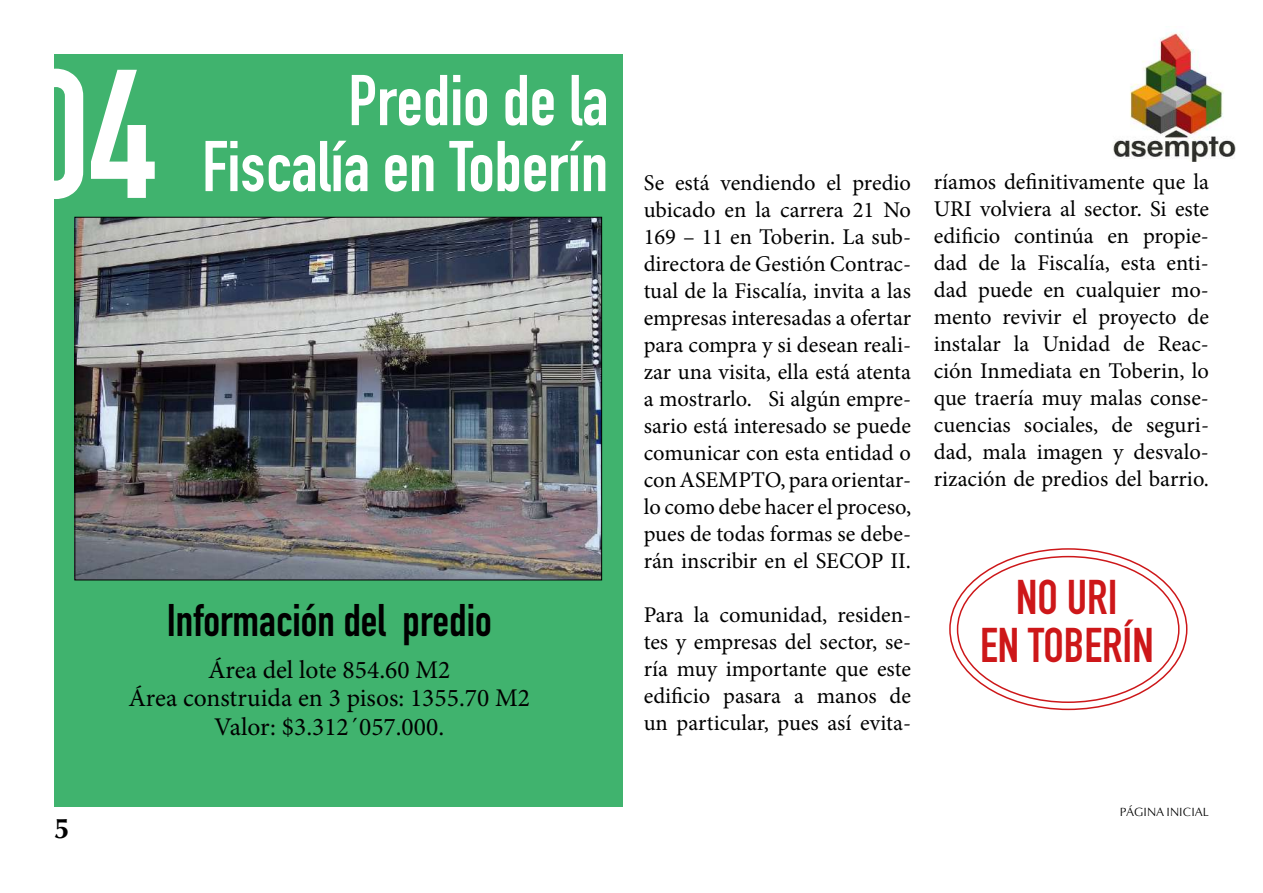
<style>
.page{position:relative;width:1263px;height:893px;background:#fff}
.page>*{position:absolute;margin:0;border:0;box-sizing:border-box;transform-origin:0 0}
.t1{font:700 180px "DIN Condensed";color:#fff}
.t2{font:700 70.5px "DIN Condensed";color:#fff}
.t3{font:700 48px/48px "DIN Condensed";color:#cd1719;text-align:center}
.t4{font:700 45px "DIN Condensed";color:#000}
.t5{font:700 28.5px "Optima LT Std";color:#000}
.t6{font:25.5px/28.5px "Minion Pro";color:#000;text-align:center}
.t7{font:22.5px/27px "Minion Pro";color:#000;text-align:justify}
.t8{font:12px "Optima EL";color:#000}
</style>
<div class="page">
<img style="left:1113px;top:31px;width:123px;height:131px">
<div style="left:54px;top:54px;width:568px;height:752px;background:#40b36e"></div>
<img style="left:77px;top:219px;width:523px;height:359px">
<h1 class="t1" style="left:22px;top:14px;width:135px">04</h1>
<h2 class="t2" style="left:348px;top:53px;width:261px">Predio de la</h2>
<h2 class="t2" style="left:202px;top:119px;width:408px">Fiscalía en Toberín</h2>
<p class="t5" style="left:54px;top:812px;width:17px">5</p>
<h3 class="t4" style="left:167px;top:590px;width:327px">Información del predio</h3>
<p class="t6" style="left:128px;top:655px;width:403px">Área del lote 854.60 M2<br>Área construida en 3 pisos: 1355.70 M2<br>Valor: $3.312´057.000.</p>
<p class="t7" style="left:644px;top:169px;width:269px">Se está vendiendo el predio ubicado en la carrera 21 No 169 – 11 en Toberin. La sub&shy;directora de Gestión Contrac&shy;tual de la Fiscalía, invita a las empresas interesadas a ofertar para compra y si desean reali&shy;zar una visita, ella está atenta a mostrarlo. Si algún empre&shy;sario está interesado se puede comunicar con esta entidad o con ASEMPTO, para orientar&shy;lo como debe hacer el proceso, pues de todas formas se debe&shy;rán inscribir en el SECOP II.</p>
<p class="t7" style="left:644px;top:601px;width:269px">Para la comunidad, residen&shy;tes y empresas del sector, se&shy;ría muy importante que este edificio pasara a manos de un particular, pues así evita-</p>
<p class="t7" style="left:934px;top:169px;width:277px">ríamos definitivamente que la URI volviera al sector. Si este edificio continúa en propie&shy;dad de la Fiscalía, esta enti&shy;dad puede en cualquier mo&shy;mento revivir el proyecto de instalar la Unidad de Reac&shy;ción Inmediata en Toberin, lo que traería muy malas conse&shy;cuencias sociales, de seguri&shy;dad, mala imagen y desvalo&shy;rización de predios del barrio.</p>
<h3 class="t3" style="left:980px;top:573px;width:175px">NO URI<br>EN TOBERÍN</h3>
<p class="t8" style="left:1120px;top:804px;width:91px">PÁGINA INICIAL</p>
</div>
